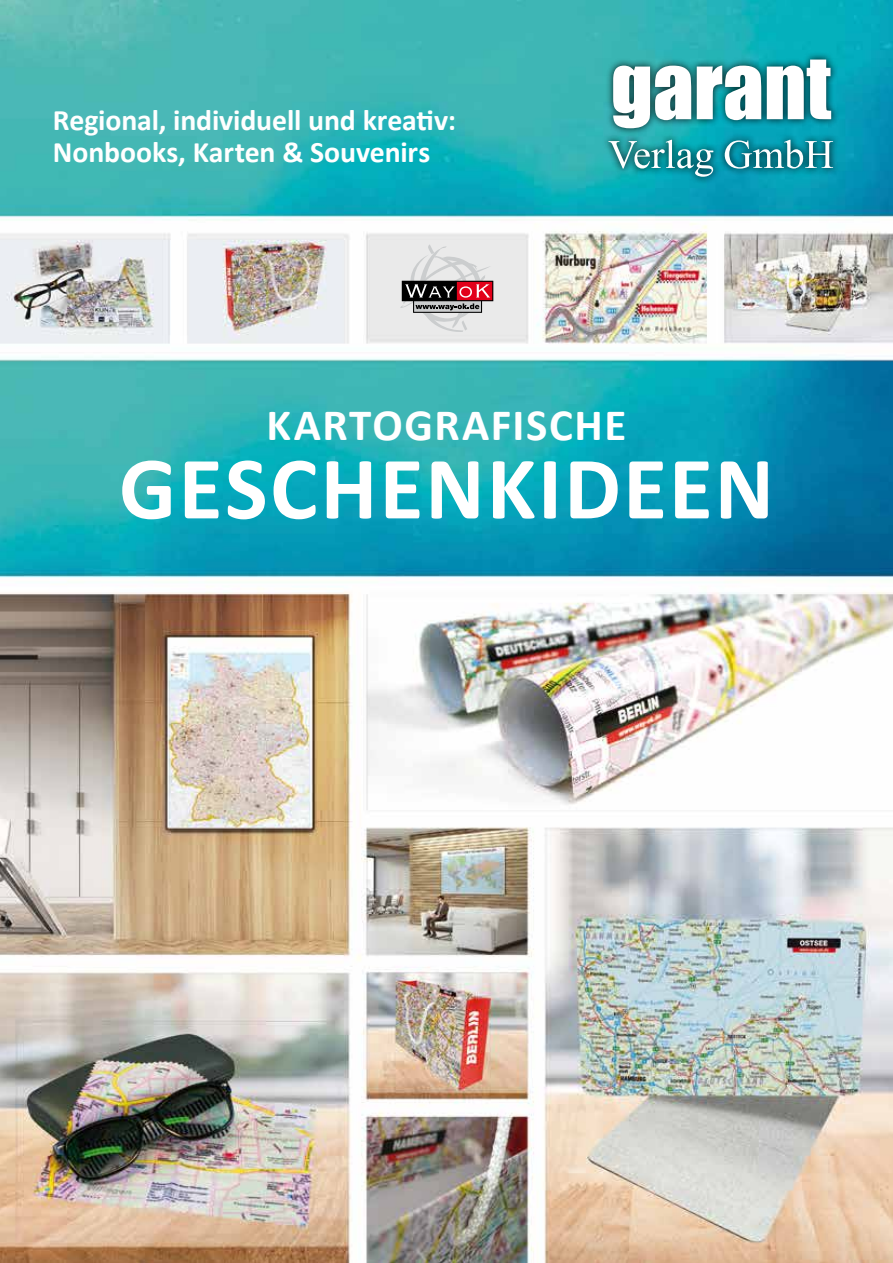
<style>
.page{position:relative;width:893px;height:1263px;background:#fff}
.page>*{position:absolute;margin:0;border:0;box-sizing:border-box;transform-origin:0 0}
.t1{font:700 90px "Calibri";letter-spacing:.025em;color:#fff}
.t2{font:700 45px "Calibri";letter-spacing:.03em;color:#fff}
.t3{font:700 29.85px/31.7px "Calibri";letter-spacing:-.005em;color:#fff}
</style>
<div class="page">
<img style="left:0;top:0;width:893px;height:1263px">
<div style="left:601px;top:51px;width:240px;height:134px;background:#000;opacity:.75"></div>
<svg style="left:608px;top:140px;width:225px;height:37px;background:#3aa1ad"></svg>
<svg style="left:613px;top:60px;width:218px;height:68px"></svg>
<svg style="left:402px;top:281px;width:91px;height:20px"></svg>
<div style="left:457px;top:282px;width:35px;height:18px;background:#e2001a"></div>
<svg style="left:400px;top:244px;width:91px;height:88px;background:#bdb0b1"></svg>
<p class="t3" style="left:53px;top:104px;width:405px">Regional, individuell und kreativ:<br>Nonbooks, Karten &amp; Souvenirs</p>
<h2 class="t2" style="left:267px;top:393px;width:361px">KARTOGRAFISCHE</h2>
<h1 class="t1" style="left:119px;top:425px;width:656px">GESCHENKIDEEN</h1>
</div>
